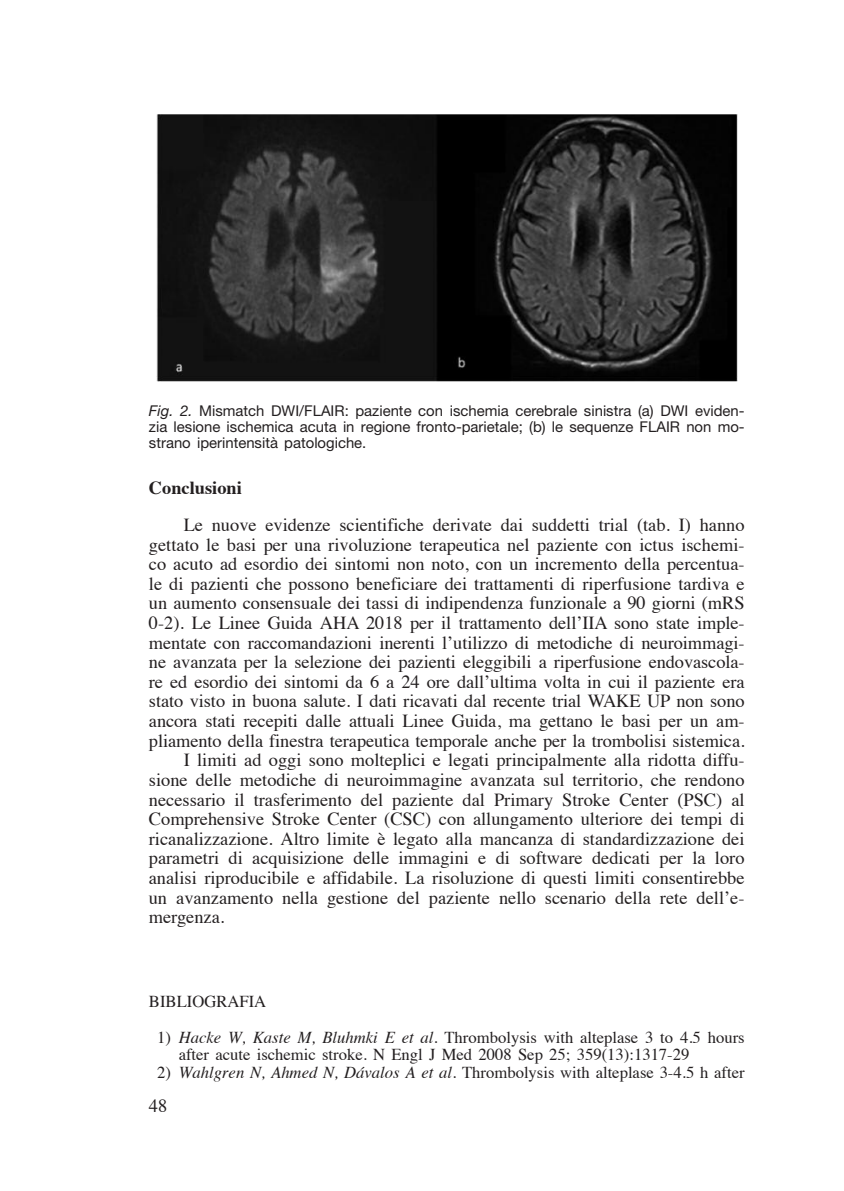
<style>
.page{position:relative;width:844px;height:1191px;background:#fff}
.page>*{position:absolute;margin:0;border:0;box-sizing:border-box;transform-origin:0 0}
.t1{font:18.38px "Times";color:#231f20}
.t2{font:700 18.38px "Times";color:#231f20}
.t3{font:16.62px/17.8px "Times";color:#231f20}
.t4{font:14.88px/16.1px "Helvetica Neue";color:#231f20;text-align:justify}
.s1{font-style:italic}
.s2{color:#fff}
</style>
<div class="page">
<img style="left:156px;top:114px;width:581px;height:268px">
<p class="t4" style="left:149px;top:404px;width:597px"><span class="s1">Fig. 2.</span> Mismatch DWI/FLAIR: paziente con ischemia cerebrale sinistra (a) DWI eviden&shy;zia lesione ischemica acuta in regione fronto-parietale; (b) le sequenze FLAIR non mo&shy;strano iperintensità patologiche.</p>
<p class="t2" style="left:149px;top:480px;width:94px">Conclusioni</p>
<p class="t1" style="left:184px;top:517px;width:562px">Le nuove evidenze scientifiche derivate dai suddetti trial (tab. I) hanno</p>
<p class="t1" style="left:149px;top:537px;width:597px">gettato le basi per una rivoluzione terapeutica nel paziente con ictus ischemi-</p>
<p class="t1" style="left:149px;top:556px;width:597px">co acuto ad esordio dei sintomi non noto, con un incremento della percentua-</p>
<p class="t1" style="left:149px;top:576px;width:597px">le di pazienti che possono beneficiare dei trattamenti di riperfusione tardiva e</p>
<p class="t1" style="left:149px;top:595px;width:597px">un aumento consensuale dei tassi di indipendenza funzionale a 90 giorni (mRS</p>
<p class="t1" style="left:149px;top:615px;width:597px">0-2). Le Linee Guida AHA 2018 per il trattamento dell’IIA sono state imple-</p>
<p class="t1" style="left:149px;top:635px;width:597px">mentate con raccomandazioni inerenti l’utilizzo di metodiche di neuroimmagi-</p>
<p class="t1" style="left:149px;top:654px;width:597px">ne avanzata per la selezione dei pazienti eleggibili a riperfusione endovascola-</p>
<p class="t1" style="left:149px;top:674px;width:597px">re ed esordio dei sintomi da 6 a 24 ore dall’ultima volta in cui il paziente era</p>
<p class="t1" style="left:149px;top:693px;width:597px">stato visto in buona salute. I dati ricavati dal recente trial WAKE UP non sono</p>
<p class="t1" style="left:149px;top:713px;width:597px">ancora stati recepiti dalle attuali Linee Guida, ma gettano le basi per un am-</p>
<p class="t1" style="left:149px;top:733px;width:597px">pliamento della finestra terapeutica temporale anche per la trombolisi sistemica.</p>
<p class="t1" style="left:184px;top:752px;width:562px">I limiti ad oggi sono molteplici e legati principalmente alla ridotta diffu-</p>
<p class="t1" style="left:149px;top:772px;width:597px">sione delle metodiche di neuroimmagine avanzata sul territorio, che rendono</p>
<p class="t1" style="left:149px;top:791px;width:597px">necessario il trasferimento del paziente dal Primary Stroke Center (PSC) al</p>
<p class="t1" style="left:149px;top:811px;width:597px">Comprehensive Stroke Center (CSC) con allungamento ulteriore dei tempi di</p>
<p class="t1" style="left:149px;top:831px;width:597px">ricanalizzazione. Altro limite è legato alla mancanza di standardizzazione dei</p>
<p class="t1" style="left:149px;top:850px;width:597px">parametri di acquisizione delle immagini e di software dedicati per la loro</p>
<p class="t1" style="left:149px;top:870px;width:597px">analisi riproducibile e affidabile. La risoluzione di questi limiti consentirebbe</p>
<p class="t1" style="left:149px;top:889px;width:597px">un avanzamento nella gestione del paziente nello scenario della rete dell’e-</p>
<p class="t1" style="left:149px;top:909px;width:77px">mergenza.</p>
<p class="t3" style="left:149px;top:994px;width:119px">BIBLIOGRAFIA</p>
<p class="t3" style="left:179px;top:1029px;width:567px;text-indent:-30px"><span class="s2">1</span>1) <span class="s1">Hacke W, Kaste M, Bluhmki E et al.</span> Thrombolysis with alteplase 3 to 4.5 hours after acute ischemic stroke. N Engl J Med 2008 Sep 25; 359(13):1317-29</p>
<p class="t3" style="left:149px;top:1065px;width:597px"><span class="s2">1</span>2) <span class="s1">Wahlgren N, Ahmed N, Dávalos A et al.</span> Thrombolysis with alteplase 3-4.5 h after</p>
<p class="t1" style="left:149px;top:1098px;width:20px">48</p>
</div>
